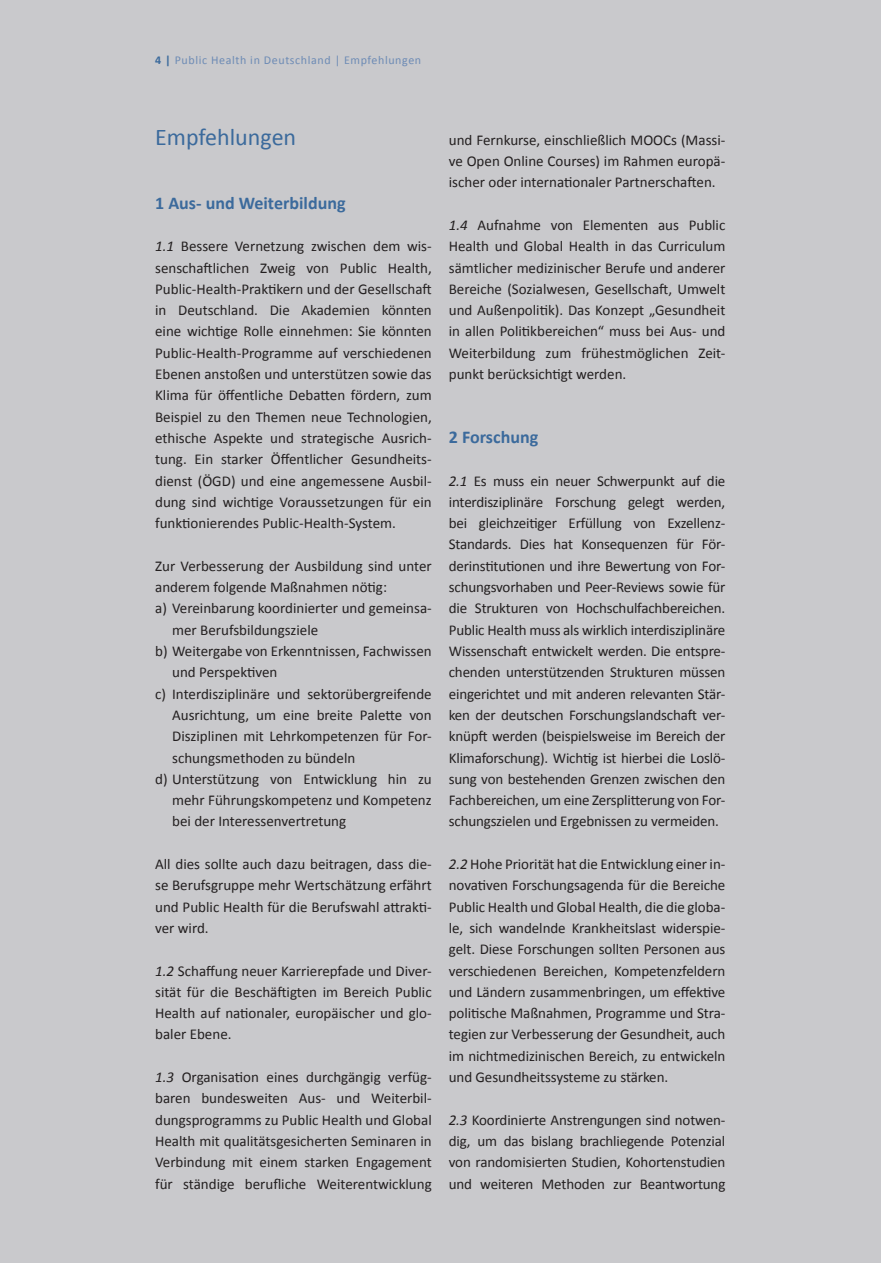
<style>
.page{position:relative;width:881px;height:1263px;background:#fff}
.page>*{position:absolute;margin:0;border:0;box-sizing:border-box;transform-origin:0 0}
.t1{font:24px "Calibri";color:#3b6a9c}
.t2{font:700 18px "Calibri";color:#3b6a9c}
.t3{font:15px/21.3px "Calibri";color:#231f20;text-align:justify}
.t4{font:12px "Calibri";letter-spacing:.05em;color:#6d8bb5}
.s1{font-weight:700;color:#3b6a9c}
.s2{font-style:italic}
</style>
<div class="page">
<div style="left:0;top:0;width:880px;height:1263px;background:#c9c9cc"></div>
<p class="t4" style="left:155px;top:53px;width:267px"><span class="s1">4 |</span> Public Health in Deutschland | Empfehlungen</p>
<h1 class="t1" style="left:155px;top:122px;width:142px">Empfehlungen</h1>
<p class="t2" style="left:155px;top:191px;width:192px">1 Aus- und Weiterbildung</p>
<p class="t3" style="left:155px;top:236px;width:278px"><span class="s2">1.1</span> Bessere Vernetzung zwischen dem wis&shy;senschaftlichen Zweig von Public Health, Public-Health-Praktikern und der Gesellschaft in Deutschland. Die Akademien könnten eine wichtige Rolle einnehmen: Sie könnten Public-Health-Programme auf verschiedenen Ebenen anstoßen und unterstützen sowie das Klima für öffentliche Debatten fördern, zum Beispiel zu den Themen neue Technologien, ethische Aspekte und strategische Ausrich&shy;tung. Ein starker Öffentlicher Gesundheits&shy;dienst (ÖGD) und eine angemessene Ausbil&shy;dung sind wichtige Voraussetzungen für ein funktionierendes Public-Health-System.</p>
<p class="t3" style="left:155px;top:555px;width:278px">Zur Verbesserung der Ausbildung sind unter</p>
<p class="t3" style="left:155px;top:576px;width:233px">anderem folgende Maßnahmen nötig:</p>
<p class="t3" style="left:155px;top:598px;width:278px">a) Vereinbarung koordinierter und gemeinsa-</p>
<p class="t3" style="left:172px;top:619px;width:147px">mer Berufsbildungsziele</p>
<p class="t3" style="left:155px;top:640px;width:278px">b) Weitergabe von Erkenntnissen, Fachwissen</p>
<p class="t3" style="left:172px;top:662px;width:107px">und Perspektiven</p>
<p class="t3" style="left:155px;top:683px;width:278px">c) Interdisziplinäre und sektorübergreifende</p>
<p class="t3" style="left:172px;top:704px;width:261px">Ausrichtung, um eine breite Palette von</p>
<p class="t3" style="left:172px;top:726px;width:261px">Disziplinen mit Lehrkompetenzen für For-</p>
<p class="t3" style="left:172px;top:747px;width:184px">schungsmethoden zu bündeln</p>
<p class="t3" style="left:155px;top:768px;width:278px">d) Unterstützung von Entwicklung hin zu</p>
<p class="t3" style="left:172px;top:789px;width:261px">mehr Führungskompetenz und Kompetenz</p>
<p class="t3" style="left:172px;top:811px;width:175px">bei der Interessenvertretung</p>
<p class="t3" style="left:155px;top:853px;width:278px">All dies sollte auch dazu beitragen, dass die&shy;se Berufsgruppe mehr Wertschätzung erfährt und Public Health für die Berufswahl attrakti&shy;ver wird.</p>
<p class="t3" style="left:155px;top:960px;width:278px"><span class="s2">1.2</span> Schaffung neuer Karrierepfade und Diver&shy;sität für die Beschäftigten im Bereich Public Health auf nationaler, europäischer und glo&shy;baler Ebene.</p>
<p class="t3" style="left:155px;top:1066px;width:278px"><span class="s2">1.3</span> Organisation eines durchgängig verfüg&shy;baren bundesweiten Aus- und Weiterbil&shy;dungsprogramms zu Public Health und Global Health mit qualitätsgesicherten Seminaren in Verbindung mit einem starken Engagement für ständige berufliche Weiterentwicklung</p>
<p class="t3" style="left:448px;top:129px;width:278px">und Fernkurse, einschließlich MOOCs (Massi&shy;ve Open Online Courses) im Rahmen europä&shy;ischer oder internationaler Partnerschaften.</p>
<p class="t3" style="left:448px;top:214px;width:278px"><span class="s2">1.4</span> Aufnahme von Elementen aus Public Health und Global Health in das Curriculum sämtlicher medizinischer Berufe und anderer Bereiche (Sozialwesen, Gesellschaft, Umwelt und Außenpolitik). Das Konzept „Gesundheit in allen Politikbereichen“ muss bei Aus- und Weiterbildung zum frühestmöglichen Zeit&shy;punkt berücksichtigt werden.</p>
<p class="t2" style="left:448px;top:425px;width:91px">2 Forschung</p>
<p class="t3" style="left:448px;top:470px;width:278px"><span class="s2">2.1</span> Es muss ein neuer Schwerpunkt auf die interdisziplinäre Forschung gelegt werden, bei gleichzeitiger Erfüllung von Exzellenz-Standards. Dies hat Konsequenzen für För&shy;derinstitutionen und ihre Bewertung von For&shy;schungsvorhaben und Peer-Reviews sowie für die Strukturen von Hochschulfachbereichen.<br>Public Health muss als wirklich interdisziplinäre Wissenschaft entwickelt werden. Die entspre&shy;chenden unterstützenden Strukturen müssen eingerichtet und mit anderen relevanten Stär&shy;ken der deutschen Forschungslandschaft ver&shy;knüpft werden (beispielsweise im Bereich der Klimaforschung). Wichtig ist hierbei die Loslö&shy;sung von bestehenden Grenzen zwischen den Fachbereichen, um eine Zersplitterung von For&shy;schungszielen und Ergebnissen zu vermeiden.</p>
<p class="t3" style="left:448px;top:853px;width:278px"><span class="s2">2.2</span> Hohe Priorität hat die Entwicklung einer in&shy;novativen Forschungsagenda für die Bereiche Public Health und Global Health, die die globa&shy;le, sich wandelnde Krankheitslast widerspie&shy;gelt. Diese Forschungen sollten Personen aus verschiedenen Bereichen, Kompetenzfeldern und Ländern zusammenbringen, um effektive politische Maßnahmen, Programme und Stra&shy;tegien zur Verbesserung der Gesundheit, auch im nichtmedizinischen Bereich, zu entwickeln und Gesundheitssysteme zu stärken.</p>
<p class="t3" style="left:448px;top:1109px;width:278px"><span class="s2">2.3</span> Koordinierte Anstrengungen sind notwen&shy;dig, um das bislang brachliegende Potenzial von randomisierten Studien, Kohortenstudien und weiteren Methoden zur Beantwortung</p>
</div>
